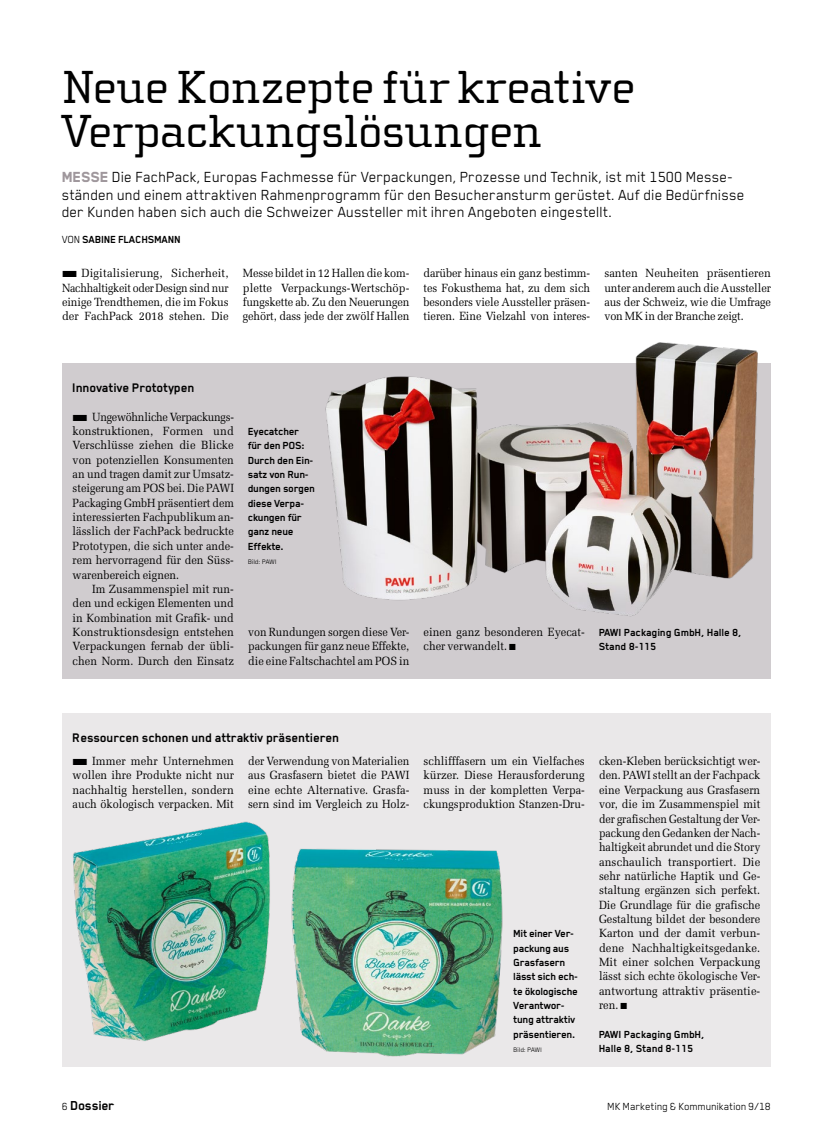
<style>
.page{position:relative;width:833px;height:1134px;background:#fff}
.page>*{position:absolute;margin:0;border:0;box-sizing:border-box;transform-origin:0 0}
.t1{font:47.5px/43.8px "Cholla Slab OT";letter-spacing:-.005em;color:#000}
.t2{font:16.88px/17.5px "Blender Pro";color:#000}
.t3{font:700 15px "Blender Pro";letter-spacing:-.015em;color:#000}
.t4{font:700 14.38px "Blender Pro";letter-spacing:-.005em;color:#000}
.t5{font:11.88px/14.4px "Melior LT Std";color:#000;text-align:justify;scale:.92 1}
.t6{font:11.88px/14.4px "Melior LT Std";color:#000;text-align:justify;scale:.91 1}
.t7{font:11.88px/14.4px "Melior LT Std";color:#000;text-align:justify;scale:.94 1}
.t8{font:700 11.88px/14.4px "Blender Pro";letter-spacing:-.015em;color:#000}
.t9{font:11.88px/14.4px "Melior LT Std";color:#000;scale:.93 1}
.t10{font:11.88px "Blender Pro";letter-spacing:-.005em;color:#000}
.t11{font:7.5px "Blender Pro";color:#000}
.s1{font-weight:800;color:#9f979c}
.s2{font-weight:400}
.s3{font-weight:400;font-size:11.88px}
</style>
<div class="page">
<div style="left:62px;top:363px;width:709px;height:316px;background:#d0cccf"></div>
<img style="left:325px;top:342px;width:433px;height:275px">
<div style="left:62px;top:713px;width:709px;height:353px;background:#eae8e9"></div>
<img style="left:62px;top:821px;width:454px;height:246px">
<h1 class="t1" style="left:62px;top:66px;width:574px">Neue Konzepte für kreative<br>Verpackungslösungen</h1>
<p class="t2" style="left:62px;top:168px;width:684px"><span class="s1">MESSE</span> Die FachPack, Europas Fachmesse für Verpackungen, Prozesse und Technik, ist mit 1500 Messe&shy;ständen und einem attraktiven Rahmenprogramm für den Besucheransturm gerüstet. Auf die Bedürfnisse der Kunden haben sich auch die Schweizer Aussteller mit ihren Angeboten eingestellt.</p>
<p class="t8" style="left:62px;top:232px;width:120px"><span class="s2">VON</span> SABINE FLACHSMANN</p>
<p class="t7" style="left:62px;top:266px;width:179px">■ Digitalisierung, Sicherheit, Nachhaltigkeit oder Design sind nur einige Trendthemen, die im Fokus der FachPack 2018 stehen. Die</p>
<p class="t5" style="left:243px;top:266px;width:183px">Messe bildet in 12 Hallen die kom&shy;plette Verpackungs-Wertschöp&shy;fungskette ab. Zu den Neuerungen gehört, dass jede der zwölf Hallen</p>
<p class="t5" style="left:423px;top:266px;width:183px">darüber hinaus ein ganz bestimm&shy;tes Fokusthema hat, zu dem sich besonders viele Aussteller präsen&shy;tieren. Eine Vielzahl von interes-</p>
<p class="t7" style="left:604px;top:266px;width:179px">santen Neuheiten präsentieren unter anderem auch die Aussteller aus der Schweiz, wie die Umfrage von MK in der Branche zeigt.</p>
<p class="t4" style="left:73px;top:380px;width:123px">Innovative Prototypen</p>
<p class="t6" style="left:73px;top:409px;width:179px">■ Ungewöhnliche Verpackungs&shy;konstruktionen, Formen und Verschlüsse ziehen die Blicke von potenziellen Konsumenten an und tragen damit zur Umsatz&shy;steigerung am POS bei. Die PAWI Packaging GmbH präsentiert dem interessierten Fachpublikum an&shy;lässlich der FachPack bedruckte Prototypen, die sich unter ande&shy;rem hervorragend für den Süss&shy;warenbereich eignen.</p>
<p class="t5" style="left:73px;top:582px;width:177px;text-indent:19px">Im Zusammenspiel mit run&shy;den und eckigen Elementen und in Kombination mit Grafik- und Konstruktionsdesign entstehen Verpackungen fernab der übli&shy;chen Norm. Durch den Einsatz</p>
<p class="t8" style="left:248px;top:424px;width:69px">Eyecatcher für den POS:<br>Durch den Ein&shy;satz von Run&shy;dungen sorgen diese Verpa&shy;ckungen für ganz neue<br>Effekte.</p>
<p class="t11" style="left:248px;top:558px;width:30px">Bild: PAWI</p>
<p class="t6" style="left:248px;top:625px;width:179px">von Rundungen sorgen diese Ver&shy;packungen für ganz neue Effekte, die eine Faltschachtel am POS in</p>
<p class="t9" style="left:423px;top:625px;width:175px">einen ganz besonderen Eyecat&shy;cher verwandelt. ■</p>
<p class="t8" style="left:599px;top:625px;width:144px">PAWI Packaging GmbH, Halle 8,<br>Stand 8-115</p>
<p class="t4" style="left:73px;top:730px;width:268px">Ressourcen schonen und attraktiv präsentieren</p>
<p class="t7" style="left:73px;top:754px;width:173px">■ Immer mehr Unternehmen wollen ihre Produkte nicht nur nachhaltig herstellen, sondern auch ökologisch verpacken. Mit</p>
<p class="t5" style="left:248px;top:754px;width:177px">der Verwendung von Materialien aus Grasfasern bietet die PAWI eine echte Alternative. Grasfa&shy;sern sind im Vergleich zu Holz-</p>
<p class="t9" style="left:423px;top:754px;width:175px;text-align:justify">schlifffasern um ein Vielfaches kürzer. Diese Herausforderung muss in der kompletten Verpa&shy;ckungsproduktion Stanzen-Dru-</p>
<p class="t5" style="left:599px;top:754px;width:177px">cken-Kleben berücksichtigt wer&shy;den. PAWI stellt an der Fachpack eine Verpackung aus Grasfasern vor, die im Zusammenspiel mit der grafischen Gestaltung der Ver&shy;packung den Gedanken der Nach&shy;haltigkeit abrundet und die Story anschaulich transportiert. Die sehr natürliche Haptik und Ge&shy;staltung ergänzen sich perfekt.<br>Die Grundlage für die grafische Gestaltung bildet der besondere Karton und der damit verbun&shy;dene Nachhaltigkeitsgedanke.<br>Mit einer solchen Verpackung lässt sich echte ökologische Ver&shy;antwortung attraktiv präsentie&shy;ren. ■</p>
<p class="t8" style="left:599px;top:1027px;width:107px">PAWI Packaging GmbH,<br>Halle 8, Stand 8-115</p>
<p class="t8" style="left:513px;top:926px;width:66px">Mit einer Ver&shy;packung aus<br>Grasfasern lässt sich ech&shy;te ökologische<br>Verantwor&shy;tung attraktiv präsentieren.</p>
<p class="t11" style="left:513px;top:1046px;width:30px">Bild: PAWI</p>
<p class="t3" style="left:62px;top:1097px;width:54px"><span class="s3">6</span> Dossier</p>
<p class="t10" style="left:607px;top:1099px;width:165px">MK Marketing &amp; Kommunikation 9/18</p>
</div>
